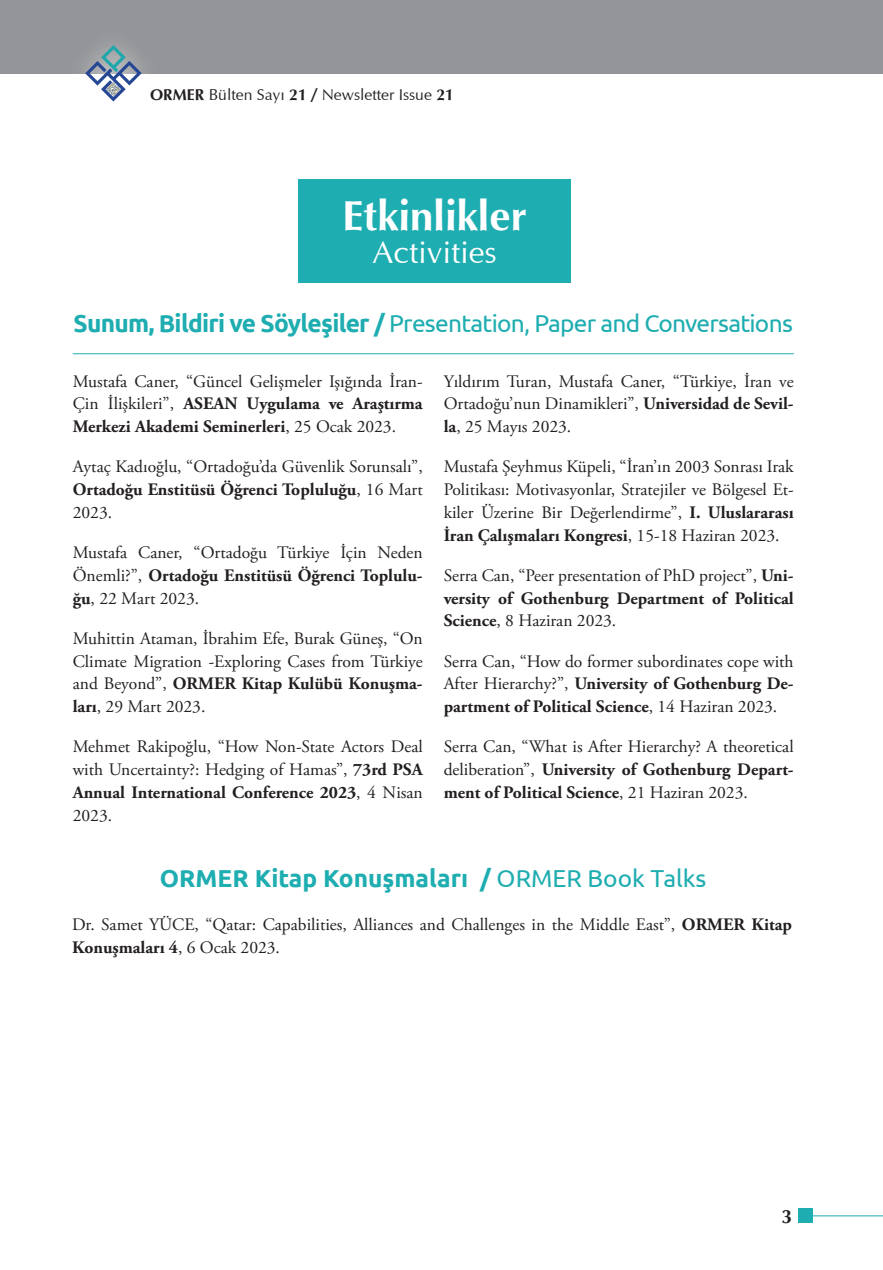
<style>
.page{position:relative;width:883px;height:1270px;background:#fff}
.page>*{position:absolute;margin:0;border:0;box-sizing:border-box;transform-origin:0 0}
.t1{font:700 42px "TR Oregon";color:#fff}
.t2{font:31.5px "TR Oregon";color:#fff}
.t3{font:24.5px "Ubuntu";letter-spacing:-.03em;color:#1eadb0}
.t4{font:700 24.5px "Ubuntu";color:#1eadb0}
.t5{font:700 19.25px "TR Oregon";color:#231f20}
.t6{font:17.5px/22.8px "Adobe Garamond Pro";color:#231f20;text-align:justify}
.t7{font:15.75px "TR Oregon";color:#231f20}
.s1{font-weight:700}
.s2{font-weight:400}
</style>
<div class="page">
<div style="left:0;top:0;width:883px;height:73px;background:#939598"></div>
<hr style="left:798px;top:1215px;width:85px;height:1px;background:#1eadb0">
<div style="left:798px;top:1209px;width:14px;height:14px;background:#1eadb0"></div>
<div style="left:66px;top:26px;width:95px;height:95px;background:#fff;opacity:.75"></div>
<svg style="left:85px;top:45px;width:57px;height:57px"></svg>
<div style="left:298px;top:179px;width:273px;height:104px;background:#1eadb0"></div>
<hr style="left:73px;top:353px;width:721px;height:1px;background:#1eadb0">
<p class="t7" style="left:150px;top:85px;width:305px"><span class="s1">ORMER</span> Bülten Sayı <span class="s1">21 /</span> Newsletter Issue <span class="s1">21</span></p>
<h1 class="t1" style="left:343px;top:189px;width:186px">Etkinlikler</h1>
<h2 class="t2" style="left:373px;top:234px;width:126px">Activities</h2>
<h3 class="t3" style="left:73px;top:308px;width:721px"><span class="s1">Sunum, Bildiri ve Söyleşiler /</span> Presentation, Paper and Conversations</h3>
<p class="t6" style="left:73px;top:370px;width:351px">Mustafa Caner, “Güncel Gelişmeler Işığında İran-Çin İlişkileri”, <span class="s1">ASEAN Uygulama ve Araştırma Merkezi Akademi Seminerleri</span>, 25 Ocak 2023.</p>
<p class="t6" style="left:73px;top:456px;width:351px">Aytaç Kadıoğlu, “Ortadoğu’da Güvenlik Sorunsalı”, <span class="s1">Ortadoğu Enstitüsü Öğrenci Topluluğu</span>, 16 Mart 2023.</p>
<p class="t6" style="left:73px;top:542px;width:351px">Mustafa Caner, “Ortadoğu Türkiye İçin Neden Önemli?”, <span class="s1">Ortadoğu Enstitüsü Öğrenci Toplulu&shy;ğu</span>, 22 Mart 2023.</p>
<p class="t6" style="left:73px;top:627px;width:351px">Muhittin Ataman, İbrahim Efe, Burak Güneş, “On Climate Migration -Exploring Cases from Türkiye and Beyond”, <span class="s1">ORMER Kitap Kulübü Konuşma&shy;ları</span>, 29 Mart 2023.</p>
<p class="t6" style="left:73px;top:736px;width:352px">Mehmet Rakipoğlu, “How Non-State Actors Deal with Uncertainty?: Hedging of Hamas”, <span class="s1">73rd PSA Annual International Conference 2023</span>, 4 Nisan 2023.</p>
<p class="t6" style="left:444px;top:370px;width:351px">Yıldırım Turan, Mustafa Caner, “Türkiye, İran ve Ortadoğu’nun Dinamikleri”, <span class="s1">Universidad de Sevil&shy;la</span>, 25 Mayıs 2023.</p>
<p class="t6" style="left:444px;top:456px;width:351px">Mustafa Şeyhmus Küpeli, “İran’ın 2003 Sonrası Irak Politikası: Motivasyonlar, Stratejiler ve Bölgesel Et&shy;kiler Üzerine Bir Değerlendirme”, <span class="s1">I. Uluslararası İran Çalışmaları Kongresi</span>, 15-18 Haziran 2023.</p>
<p class="t6" style="left:444px;top:564px;width:351px">Serra Can, “Peer presentation of PhD project”, <span class="s1">Uni&shy;versity of Gothenburg Department of Political Science</span>, 8 Haziran 2023.</p>
<p class="t6" style="left:444px;top:650px;width:351px">Serra Can, “How do former subordinates cope with After Hierarchy?”, <span class="s1">University of Gothenburg De&shy;partment of Political Science</span>, 14 Haziran 2023.</p>
<p class="t6" style="left:444px;top:736px;width:351px">Serra Can, “What is After Hierarchy? A theoretical deliberation”, <span class="s1">University of Gothenburg Depart&shy;ment of Political Science</span>, 21 Haziran 2023.</p>
<h3 class="t4" style="left:160px;top:863px;width:548px">ORMER Kitap Konuşmaları / <span class="s2">ORMER Book Talks</span></h3>
<p class="t6" style="left:72px;top:914px;width:721px">Dr. Samet YÜCE, “Qatar: Capabilities, Alliances and Challenges in the Middle East”, <span class="s1">ORMER Kitap<br>Konuşmaları 4</span>, 6 Ocak 2023.</p>
<p class="t5" style="left:781px;top:1205px;width:12px">3</p>
</div>
